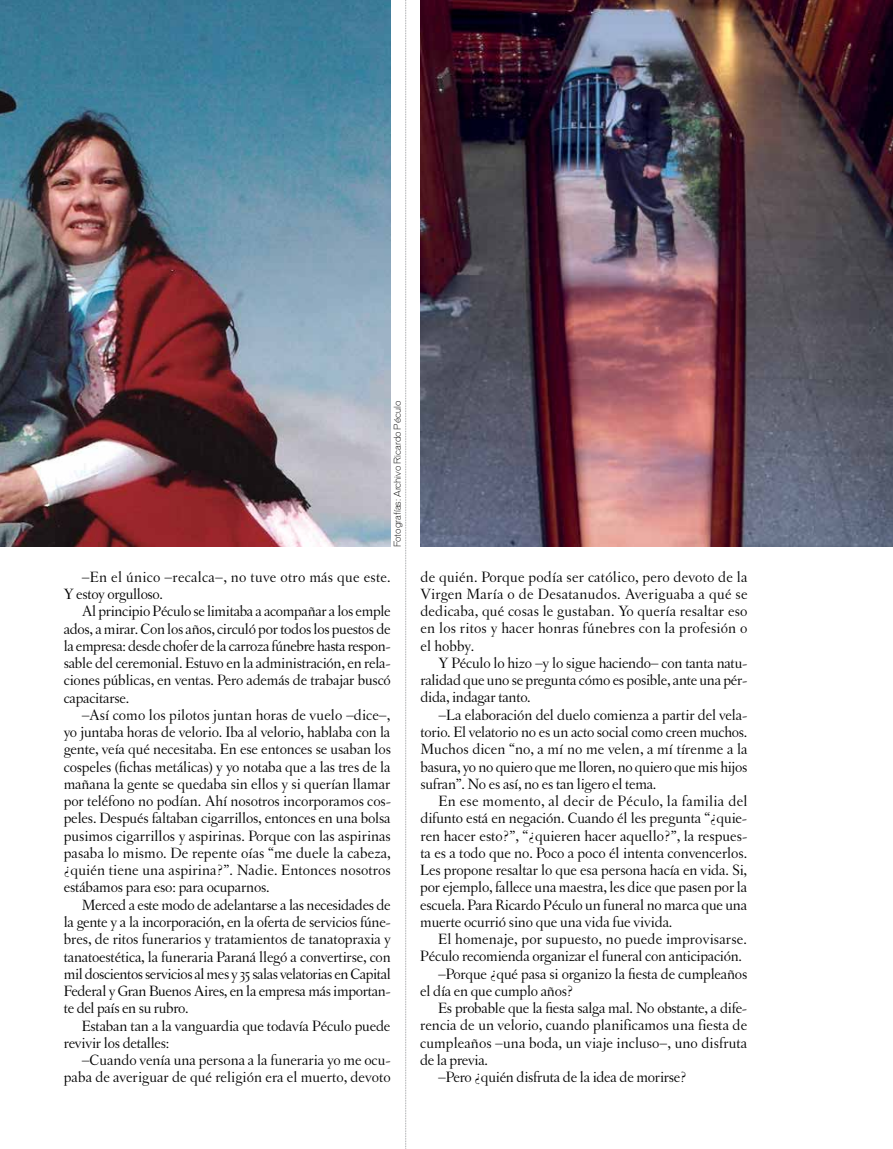
<style>
.page{position:relative;width:893px;height:1149px;background:#fff}
.page>*{position:absolute;margin:0;border:0;box-sizing:border-box;transform-origin:0 0}
.t1{font:15.75px/17.2px "Letras Oldstyle";letter-spacing:-.015em;color:#000;text-align:justify}
.t2{font:15.75px/17.2px "Letras Oldstyle";letter-spacing:.015em;color:#000}
.t3{font:15.75px "Letras Oldstyle";letter-spacing:.005em;color:#000}
.t4{font:15.75px "Letras Oldstyle";letter-spacing:.01em;color:#000}
.t5{font:300 9px "Vonnes";color:#000}
</style>
<div class="page">
<svg style="left:405px;top:0;width:2px;height:1149px"></svg>
<img style="left:0;top:0;width:391px;height:546px">
<img style="left:420px;top:0;width:473px;height:546px">
<p class="t5" style="left:392px;top:547px;width:148px;rotate:-90deg">Fotografías: Archivo Ricardo Péculo</p>
<p class="t2" style="left:64px;top:568px;width:328px;text-indent:18px">–En el único –recalca–, no tuve otro más que este.<br>Y estoy orgulloso.</p>
<p class="t1" style="left:64px;top:602px;width:329px;text-indent:18px">Al principio Péculo se limitaba a acompañar a los emple ados, a mirar. Con los años, circuló por todos los puestos de la empresa: desde chofer de la carroza fúnebre hasta respon&shy;sable del ceremonial. Estuvo en la administración, en rela&shy;ciones públicas, en ventas. Pero además de trabajar buscó capacitarse.</p>
<p class="t1" style="left:64px;top:706px;width:329px;text-indent:18px">–Así como los pilotos juntan horas de vuelo –dice–, yo juntaba horas de velorio. Iba al velorio, hablaba con la gente, veía qué necesitaba. En ese entonces se usaban los cospeles (fichas metálicas) y yo notaba que a las tres de la mañana la gente se quedaba sin ellos y si querían llamar por teléfono no podían. Ahí nosotros incorporamos cos&shy;peles. Después faltaban cigarrillos, entonces en una bolsa pusimos cigarrillos y aspirinas. Porque con las aspirinas pasaba lo mismo. De repente oías “me duele la cabeza, ¿quién tiene una aspirina?”. Nadie. Entonces nosotros estábamos para eso: para ocuparnos.</p>
<p class="t1" style="left:64px;top:895px;width:329px;text-indent:18px">Merced a este modo de adelantarse a las necesidades de la gente y a la incorporación, en la oferta de servicios fúne&shy;bres, de ritos funerarios y tratamientos de tanatopraxia y tanatoestética, la funeraria Paraná llegó a convertirse, con mildoscientosservicios almes y 35salas velatorias enCapital Federal y Gran Buenos Aires, en la empresa más importan&shy;te del país en su rubro.</p>
<p class="t1" style="left:64px;top:1016px;width:328px;text-indent:18px">Estaban tan a la vanguardia que todavía Péculo puede revivir los detalles:</p>
<p class="t1" style="left:64px;top:1051px;width:328px;text-align:right">–Cuando venía una persona a la funeraria yo me ocu&shy;paba de averiguar de qué religión era el muerto, devoto</p>
<p class="t1" style="left:420px;top:568px;width:329px">de quién. Porque podía ser católico, pero devoto de la Virgen María o de Desatanudos. Averiguaba a qué se dedicaba, qué cosas le gustaban. Yo quería resaltar eso en los ritos y hacer honras fúnebres con la profesión o el hobby.</p>
<p class="t1" style="left:420px;top:654px;width:328px;text-indent:18px">Y Péculo lo hizo –y lo sigue haciendo– con tanta natu&shy;ralidad que uno se pregunta cómo es posible, ante una pér&shy;dida, indagar tanto.</p>
<p class="t1" style="left:420px;top:705px;width:329px;text-indent:18px">–La elaboración del duelo comienza a partir del vela&shy;torio. El velatorio no es un acto social como creen muchos.<br>Muchos dicen “no, a mí no me velen, a mí tírenme a la basura, yo no quiero que me lloren, no quiero que mis hijos sufran”. No es así, no es tan ligero el tema.</p>
<p class="t1" style="left:420px;top:792px;width:329px;text-indent:18px">En ese momento, al decir de Péculo, la familia del difunto está en negación. Cuando él les pregunta “¿quie&shy;ren hacer esto?”, “¿quieren hacer aquello?”, la respues&shy;ta es a todo que no. Poco a poco él intenta convencerlos.<br>Les propone resaltar lo que esa persona hacía en vida. Si, por ejemplo, fallece una maestra, les dice que pasen por la escuela. Para Ricardo Péculo un funeral no marca que una muerte ocurrió sino que una vida fue vivida.</p>
<p class="t4" style="left:438px;top:929px;width:310px">El homenaje, por supuesto, no puede improvisarse.</p>
<p class="t1" style="left:420px;top:947px;width:323px">Péculo recomienda organizar el funeral con anticipación.</p>
<p class="t1" style="left:438px;top:964px;width:310px">–Porque ¿qué pasa si organizo la fiesta de cumpleaños</p>
<p class="t1" style="left:420px;top:981px;width:155px">el día en que cumplo años?</p>
<p class="t1" style="left:438px;top:999px;width:310px">Es probable que la fiesta salga mal. No obstante, a dife-</p>
<p class="t1" style="left:420px;top:1016px;width:328px">rencia de un velorio, cuando planificamos una fiesta de</p>
<p class="t3" style="left:420px;top:1033px;width:329px">cumpleaños –una boda, un viaje incluso–, uno disfruta</p>
<p class="t1" style="left:420px;top:1050px;width:69px">de la previa.</p>
<p class="t1" style="left:438px;top:1068px;width:250px">–Pero ¿quién disfruta de la idea de morirse?</p>
</div>
